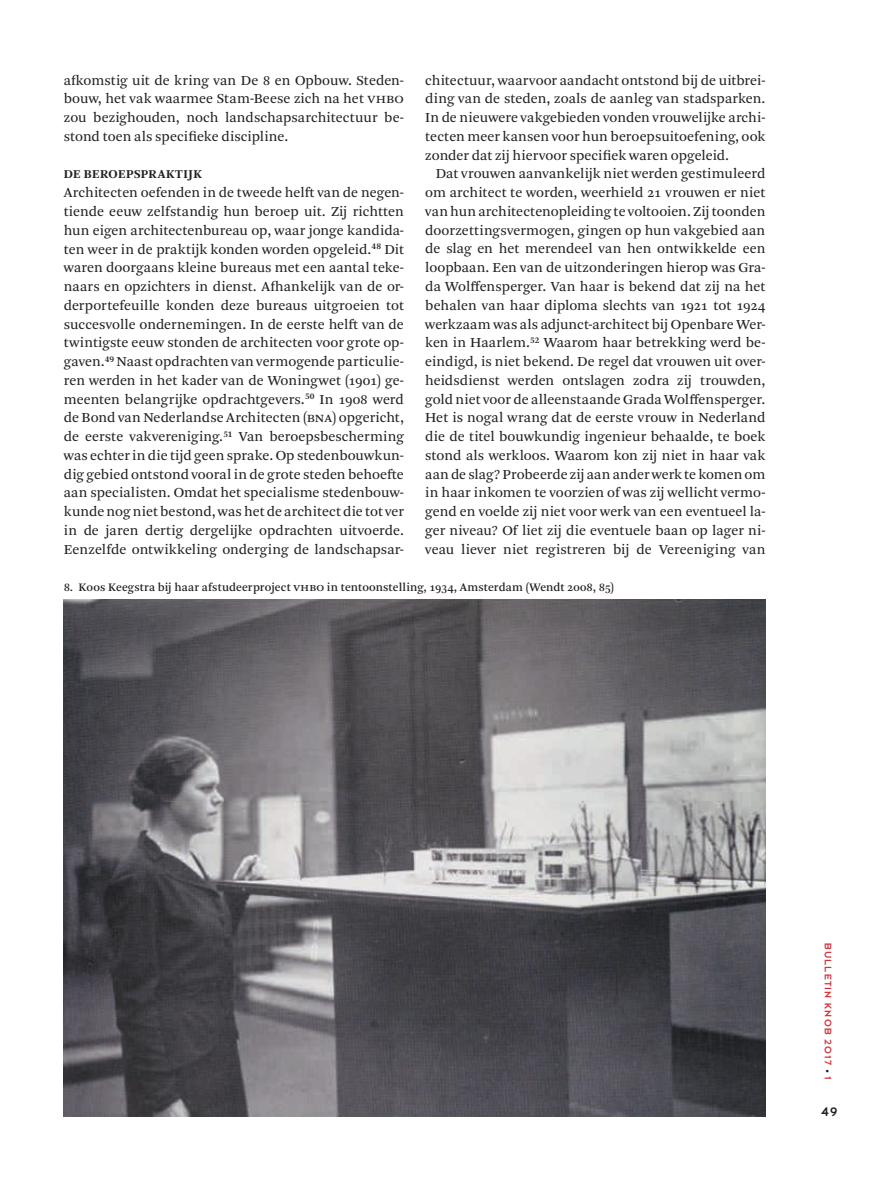
<style>
.page{position:relative;width:893px;height:1191px;background:#fff}
.page>*{position:absolute;margin:0;border:0;box-sizing:border-box;transform-origin:0 0}
.t1{font:14.4px/18.8px "Arnhem Pro Blond";letter-spacing:.005em;color:#231f20;text-align:justify}
.t2{font:13.5px "Dessau Pro";color:#231f20}
.t3{font:700 12.6px "Arnhem Pro";letter-spacing:.03em;color:#231f20}
.t4{font:12px "Arnhem Pro";letter-spacing:.01em;color:#231f20}
.t5{font:10.5px "Dessau Pro";letter-spacing:.11em;color:#d2343a}
.s1{font-size:8.25px;color:#231f20}
</style>
<div class="page">
<img style="left:64px;top:599px;width:701px;height:517px">
<p class="t1" style="left:64px;top:71px;width:342px">afkomstig uit de kring van De 8 en Opbouw. Steden&shy;bouw, het vak waarmee Stam-Beese zich na het VHBO zou bezighouden, noch landschapsarchitectuur be&shy;stond toen als specifieke discipline.</p>
<p class="t3" style="left:64px;top:166px;width:140px">DE BEROEPSPRAKTIJK</p>
<p class="t1" style="left:64px;top:183px;width:342px">Architecten oefenden in de tweede helft van de negen&shy;tiende eeuw zelfstandig hun beroep uit. Zij richtten hun eigen architectenbureau op, waar jonge kandida&shy;ten weer in de praktijk konden worden opgeleid.<sup>48</sup> Dit waren doorgaans kleine bureaus met een aantal teke&shy;naars en opzichters in dienst. Afhankelijk van de or&shy;derportefeuille konden deze bureaus uitgroeien tot succesvolle ondernemingen. In de eerste helft van de twintigste eeuw stonden de architecten voor grote op&shy;gaven.<sup>49</sup> Naast opdrachten van vermogende particulie&shy;ren werden in het kader van de Woningwet (1901) ge&shy;meenten belangrijke opdrachtgevers.<sup>50</sup> In 1908 werd de Bond van Nederlandse Architecten (BNA) opgericht, de eerste vakvereniging.<sup>51</sup> Van beroepsbescherming was echter in die tijd geen sprake. Op stedenbouwkun&shy;dig gebied ontstond vooral in de grote steden behoefte aan specialisten. Omdat het specialisme stedenbouw&shy;kunde nog niet bestond, was het de architect die tot ver in de jaren dertig dergelijke opdrachten uitvoerde.<br>Eenzelfde ontwikkeling onderging de landschapsar-</p>
<p class="t1" style="left:425px;top:71px;width:342px">chitectuur, waarvoor aandacht ontstond bij de uitbrei&shy;ding van de steden, zoals de aanleg van stadsparken.<br>In de nieuwere vakgebieden vonden vrouwelijke archi&shy;tecten meer kansen voor hun beroepsuitoefening, ook zonder dat zij hiervoor specifiek waren opgeleid.</p>
<p class="t1" style="left:425px;top:165px;width:342px;text-indent:11px">Dat vrouwen aanvankelijk niet werden gestimuleerd om architect te worden, weerhield 21 vrouwen er niet van hun architectenopleiding te voltooien. Zij toonden doorzettingsvermogen, gingen op hun vakgebied aan de slag en het merendeel van hen ontwikkelde een loopbaan. Een van de uitzonderingen hierop was Gra&shy;da Wolffensperger. Van haar is bekend dat zij na het behalen van haar diploma slechts van 1921 tot 1924 werkzaam was als adjunct-architect bij Openbare Wer&shy;ken in Haarlem.<sup>52</sup> Waarom haar betrekking werd be&shy;ëindigd, is niet bekend. De regel dat vrouwen uit over&shy;heidsdienst werden ontslagen zodra zij trouwden, gold niet voor de alleenstaande Grada Wolffensperger.<br>Het is nogal wrang dat de eerste vrouw in Nederland die de titel bouwkundig ingenieur behaalde, te boek stond als werkloos. Waarom kon zij niet in haar vak aan de slag? Probeerde zij aan ander werk te komen om in haar inkomen te voorzien of was zij wellicht vermo&shy;gend en voelde zij niet voor werk van een eventueel la&shy;ger niveau? Of liet zij die eventuele baan op lager ni&shy;veau liever niet registreren bij de Vereeniging van</p>
<p class="t4" style="left:64px;top:579px;width:552px">8. Koos Keegstra bij haar afstudeerproject VHBO in tentoonstelling, 1934, Amsterdam (Wendt 2008, 85)</p>
<p class="t5" style="left:833px;top:942px;width:139px;rotate:90deg">BULLETIN KNOB 2017 <span class="s1">•</span> 1</p>
<p class="t2" style="left:821px;top:1105px;width:18px">49</p>
</div>
